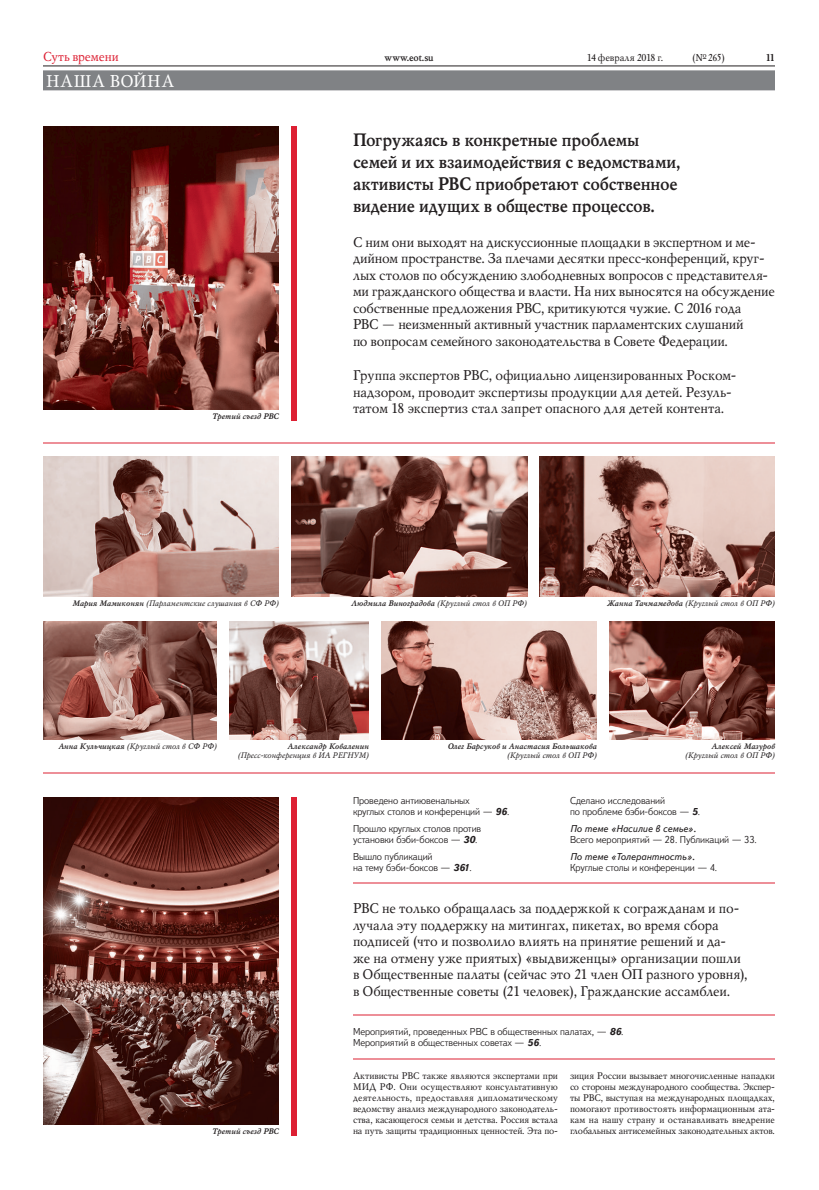
<style>
.page{position:relative;width:819px;height:1190px;background:#fff}
.page>*{position:absolute;margin:0;border:0;box-sizing:border-box;transform-origin:0 0}
.Big_Text{font:700 18px/22px "Mysl";letter-spacing:-.015em;color:#231f20}
.t1{font:17px "Mysl";color:#fff}
.Big_Text-2{font:14px/16.5px "Mysl";letter-spacing:-.01em;color:#231f20}
.t2{font:13px "Mysl";letter-spacing:-.01em;color:#dd2033}
.TB_Text{font:300 10px/11px "Textbook New";letter-spacing:-.005em;color:#231f20}
.t3{font:10px "Mysl";letter-spacing:-.015em;color:#231f20}
.t4{font:700 10px "Mysl";letter-spacing:-.015em;color:#231f20}
.t5{font:9.5px/11px "Mysl";letter-spacing:-.01em;color:#231f20;text-align:justify}
.t6{font:italic 8px/9px "Mysl";letter-spacing:.01em;color:#231f20;text-align:right}
.t7{font:italic 700 8px/9px "Mysl";color:#231f20;text-align:right}
.s1{font-weight:700}
.s2{font-weight:400}
.s3{font-weight:700;font-style:italic}
.s4{font-weight:400;font-style:italic}
</style>
<div class="page">
<hr style="left:43px;top:66px;width:732px;height:1px;background:#231f20">
<div style="left:43px;top:70px;width:732px;height:20px;background:#808285"></div>
<div style="left:291px;top:126px;width:6px;height:295px;background:#dd2033"></div>
<div style="left:291px;top:797px;width:6px;height:339px;background:#dd2033"></div>
<hr style="left:43px;top:773px;width:732px;height:1px;background:#dd2033">
<hr style="left:43px;top:443px;width:732px;height:1px;background:#dd2033">
<hr style="left:353px;top:1059px;width:422px;height:1px;background:#dd2033">
<hr style="left:353px;top:1015px;width:422px;height:1px;background:#dd2033">
<hr style="left:353px;top:883px;width:422px;height:1px;background:#dd2033">
<img style="left:43px;top:126px;width:236px;height:284px">
<img style="left:43px;top:797px;width:236px;height:328px">
<img style="left:43px;top:456px;width:236px;height:141px">
<img style="left:291px;top:456px;width:236px;height:141px">
<img style="left:539px;top:456px;width:236px;height:141px">
<img style="left:609px;top:621px;width:166px;height:119px">
<img style="left:381px;top:621px;width:216px;height:119px">
<img style="left:229px;top:621px;width:140px;height:119px">
<img style="left:43px;top:621px;width:174px;height:119px">
<p class="t2" style="left:43px;top:48px;width:77px">Суть времени</p>
<p class="t4" style="left:385px;top:50px;width:51px">www.eot.su</p>
<p class="t3" style="left:587px;top:51px;width:78px">14 февраля 2018 г.</p>
<p class="t3" style="left:692px;top:51px;width:35px">(№265)</p>
<p class="t4" style="left:766px;top:50px;width:11px">11</p>
<p class="t1" style="left:46px;top:70px;width:130px">Наша война</p>
<p class="t7" style="left:213px;top:411px;width:68px">Третий съезд РВС</p>
<p class="Big_Text" style="left:353px;top:129px;width:329px">Погружаясь в конкретные проблемы семей и их взаимодействия с ведомствами, активисты РВС приобретают собственное видение идущих в обществе процессов.</p>
<p class="Big_Text-2" style="left:353px;top:233px;width:423px">С ним они выходят на дискуссионные площадки в экспертном и ме&shy;дийном пространстве. За плечами десятки пресс-конференций, круг&shy;лых столов по обсуждению злободневных вопросов с представителя&shy;ми гражданского общества и власти. На них выносятся на обсуждение собственные предложения РВС, критикуются чужие. С 2016 года<br>РВС — неизменный активный участник парламентских слушаний<br>по вопросам семейного законодательства в Совете Федерации.</p>
<p class="Big_Text-2" style="left:353px;top:367px;width:385px">Группа экспертов РВС, официально лицензированных Роском&shy;надзором, проводит экспертизы продукции для детей. Резуль&shy;татом 18 экспертиз стал запрет опасного для детей контента.</p>
<p class="t6" style="left:72px;top:598px;width:208px"><span class="s1">Мария Мамиконян</span> (Парламентские слушания в СФ РФ)</p>
<p class="t7" style="left:351px;top:598px;width:177px">Людмила Виноградова <span class="s2">(Круглый стол в ОП РФ)</span></p>
<p class="t6" style="left:607px;top:598px;width:170px"><span class="s1">Жанна Тачмамедова</span> (Круглый стол в ОП РФ)</p>
<p class="t6" style="left:58px;top:741px;width:160px"><span class="s1">Анна Кульчицкая</span> (Круглый стол в СФ РФ)</p>
<p class="t6" style="left:238px;top:741px;width:133px"><span class="s1">Александр Коваленин </span>(Пресс-конференция в ИА РЕГНУМ)</p>
<p class="t7" style="left:448px;top:741px;width:151px">Олег Барсуков и Анастасия Большакова <span class="s2">(Круглый стол в ОП РФ)</span></p>
<p class="t6" style="left:685px;top:741px;width:91px"><span class="s1">Алексей Мазуров </span>(Круглый стол в ОП РФ)</p>
<p class="TB_Text" style="left:353px;top:795px;width:158px">Проведено антиювенальных<br>круглых столов и конференций — <span class="s3">96</span>.</p>
<p class="TB_Text" style="left:353px;top:823px;width:130px">Прошло круглых столов против установки бэби-боксов — <span class="s3">30</span>.</p>
<p class="TB_Text" style="left:353px;top:851px;width:120px">Вышло публикаций<br>на тему бэби-боксов — <span class="s3">361</span>.</p>
<p class="TB_Text" style="left:570px;top:795px;width:132px">Сделано исследований<br>по проблеме бэби-боксов — <span class="s3">5</span>.</p>
<p class="TB_Text" style="left:570px;top:823px;width:188px"><span class="s4">По теме «Насилие в семье».<br></span>Всего мероприятий — 28. Публикаций — 33.</p>
<p class="TB_Text" style="left:570px;top:851px;width:149px"><span class="s4">По теме «Толерантность».<br></span>Круглые столы и конференции — 4.</p>
<p class="Big_Text-2" style="left:353px;top:900px;width:396px">РВС не только обращалась за поддержкой к согражданам и по&shy;лучала эту поддержку на митингах, пикетах, во время сбора подписей (что и позволило влиять на принятие решений и да-<br>же на отмену уже приятых) «выдвиженцы» организации пошли в Общественные палаты (сейчас это 21 член ОП разного уровня), в Общественные советы (21 человек), Гражданские ассамблеи.</p>
<p class="t7" style="left:213px;top:1126px;width:68px">Третий съезд РВС</p>
<p class="TB_Text" style="left:353px;top:1026px;width:272px">Мероприятий, проведенных РВС в общественных палатах, — <span class="s3">86</span>.<br>Мероприятий в общественных советах — <span class="s3">56</span>.</p>
<p class="t5" style="left:353px;top:1070px;width:207px">Активисты РВС также являются экспертами при МИД РФ. Они осуществляют консультативную деятельность, предоставляя дипломатическому ведомству анализ международного законодатель&shy;ства, касающегося семьи и детства. Россия встала на путь защиты традиционных ценностей. Эта по-</p>
<p class="t5" style="left:570px;top:1070px;width:207px">зиция России вызывает многочисленные нападки со стороны международного сообщества. Экспер&shy;ты РВС, выступая на международных площадках, помогают противостоять информационным ата&shy;кам на нашу страну и останавливать внедрение глобальных антисемейных законодательных актов.</p>
</div>
